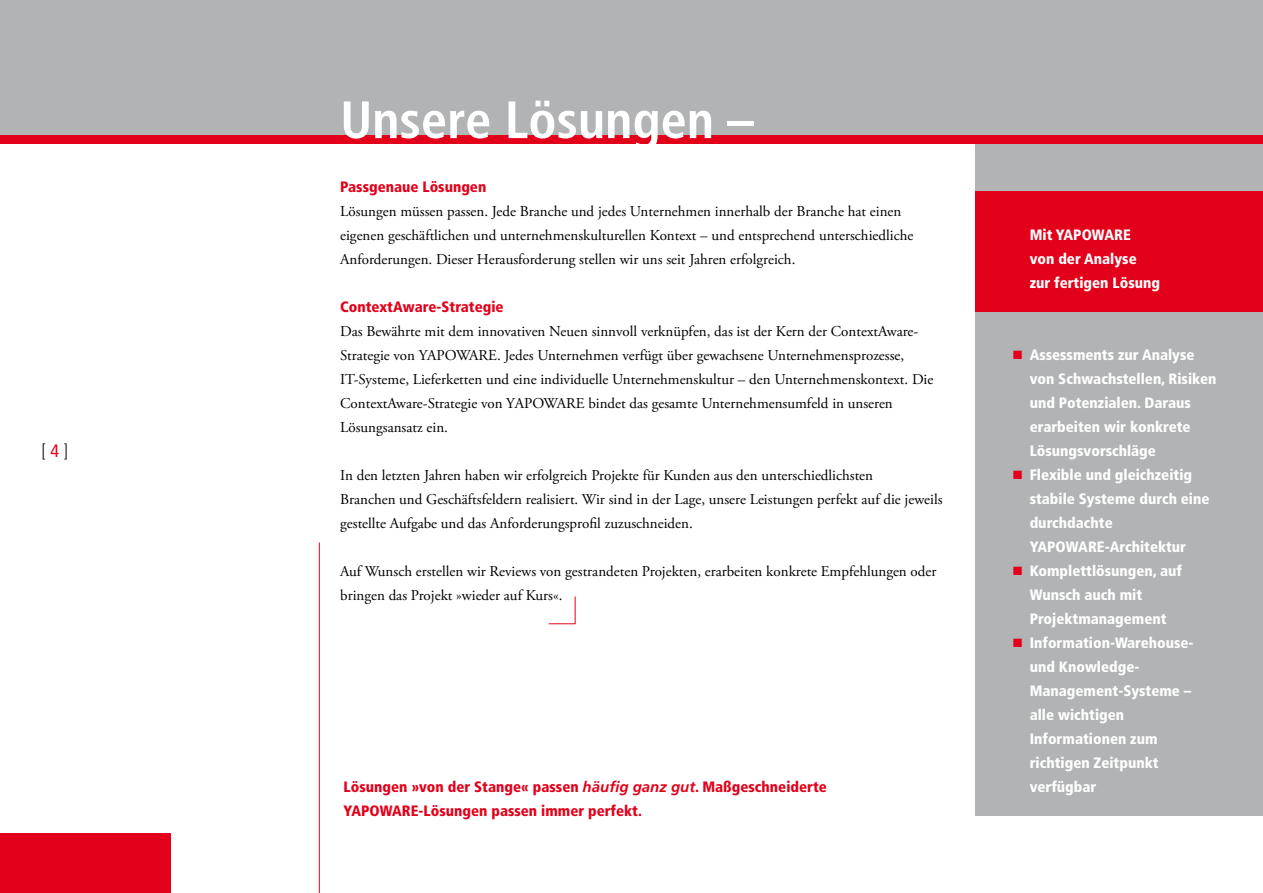
<style>
.page{position:relative;width:1263px;height:893px;background:#fff}
.page>*{position:absolute;margin:0;border:0;box-sizing:border-box;transform-origin:0 0}
.t1{font:700 condensed 52.5px "Frutiger";color:#fff}
.t2{font:300 condensed 18px "Frutiger";color:#000}
.t3{font:15px/24px "Adobe Garamond Pro";color:#000}
.t4{font:900 condensed 15px/24px "Frutiger";color:#fff}
.t5{font:900 condensed 15px/24px "Frutiger";color:#e2001a}
.s1{font-weight:400;color:#e2001a}
.s2{font-weight:700;font-style:italic;font-stretch:normal}
.s3{color:#e2001a}
</style>
<div class="page">
<div style="left:976px;top:7px;width:287px;height:809px;background:#b1b3b4"></div>
<div style="left:0;top:0;width:1263px;height:136px;background:#b1b3b4"></div>
<div style="left:0;top:833px;width:170px;height:60px;background:#e2001a"></div>
<hr style="left:319px;top:542px;width:1px;height:351px;background:#e2001a">
<div style="left:0;top:135px;width:1263px;height:9px;background:#e2001a"></div>
<svg style="left:548px;top:596px;width:28px;height:28px"></svg>
<div style="left:976px;top:192px;width:287px;height:120px;background:#e2001a"></div>
<p class="t2" style="left:41px;top:441px;width:28px">[ <span class="s1">4</span>]</p>
<h1 class="t1" style="left:340px;top:89px;width:415px">Unsere Lösungen –</h1>
<p class="t5" style="left:340px;top:175px;width:148px">Passgenaue Lösungen</p>
<p class="t3" style="left:340px;top:200px;width:575px">Lösungen müssen passen. Jede Branche und jedes Unternehmen innerhalb der Branche hat einen eigenen geschäftlichen und unternehmenskulturellen Kontext – und entsprechend unterschiedliche<br>Anforderungen. Dieser Herausforderung stellen wir uns seit Jahren erfolgreich.</p>
<p class="t5" style="left:340px;top:295px;width:165px">ContextAware-Strategie</p>
<p class="t3" style="left:340px;top:320px;width:595px">Das Bewährte mit dem innovativen Neuen sinnvoll verknüpfen, das ist der Kern der ContextAware-Strategie von YAPOWARE. Jedes Unternehmen verfügt über gewachsene Unternehmensprozesse, IT-Systeme, Lieferketten und eine individuelle Unternehmenskultur – den Unternehmenskontext. Die ContextAware-Strategie von YAPOWARE bindet das gesamte Unternehmensumfeld in unseren Lösungsansatz ein.</p>
<p class="t3" style="left:340px;top:464px;width:604px">In den letzten Jahren haben wir erfolgreich Projekte für Kunden aus den unterschiedlichsten<br>Branchen und Geschäftsfeldern realisiert. Wir sind in der Lage, unsere Leistungen perfekt auf die jeweils gestellte Aufgabe und das Anforderungsprofil zuzuschneiden.</p>
<p class="t3" style="left:340px;top:560px;width:598px">Auf Wunsch erstellen wir Reviews von gestrandeten Projekten, erarbeiten konkrete Empfehlungen oder bringen das Projekt »wieder auf Kurs«.</p>
<p class="t5" style="left:344px;top:775px;width:485px">Lösungen »von der Stange« passen <span class="s2">häufig ganz gut</span>. Maßgeschneiderte<br>YAPOWARE-Lösungen passen immer perfekt.</p>
<p class="t4" style="left:1030px;top:223px;width:132px">Mit YAPOWARE<br>von der Analyse zur fertigen Lösung</p>
<p class="t4" style="left:1030px;top:343px;width:188px;text-indent:-16px"><span class="s3">■</span> Assessments zur Analyse von Schwachstellen, Risiken und Potenzialen. Daraus erarbeiten wir konkrete<br>Lösungsvorschläge</p>
<p class="t4" style="left:1030px;top:463px;width:181px;text-indent:-16px"><span class="s3">■</span> Flexible und gleichzeitig stabile Systeme durch eine durchdachte<br>YAPOWARE-Architektur</p>
<p class="t4" style="left:1030px;top:559px;width:154px;text-indent:-16px"><span class="s3">■</span> Komplettlösungen, auf<br>Wunsch auch mit<br>Projektmanagement</p>
<p class="t4" style="left:1030px;top:631px;width:165px;text-indent:-16px"><span class="s3">■</span> Information-Warehouse&shy;und Knowledge-<br>Management-Systeme – alle wichtigen<br>Informationen zum richtigen Zeitpunkt verfügbar</p>
</div>
